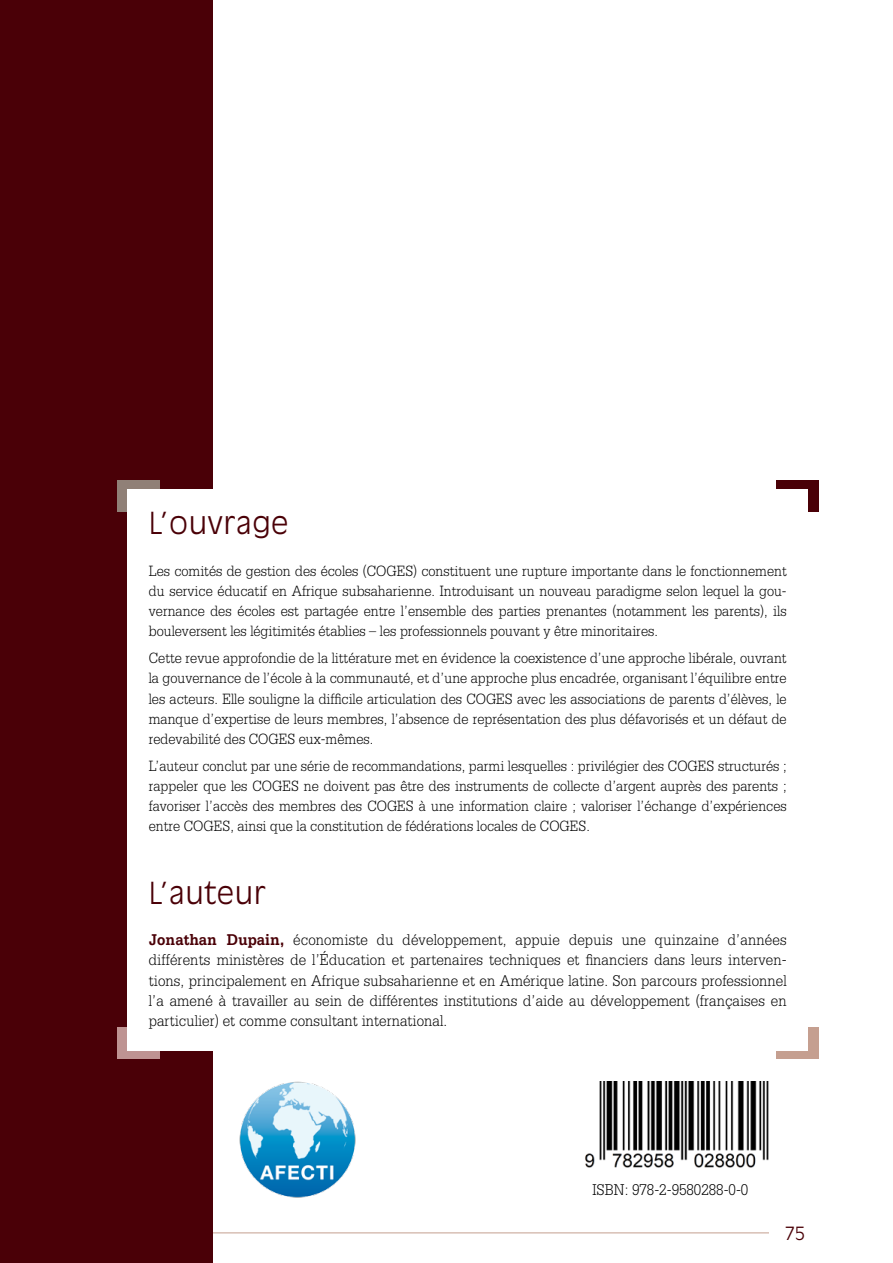
<style>
.page{position:relative;width:893px;height:1263px;background:#fff}
.page>*{position:absolute;margin:0;border:0;box-sizing:border-box;transform-origin:0 0}
.t1{font:300 30px "Antique Olive LT";letter-spacing:.03em;color:#4a0007}
.t2{font:300 18px "Antique Olive LT";color:#4a0007}
.t3{font:300 16.5px/20.2px "Serifa LT";letter-spacing:.005em;color:#000;text-align:justify;scale:.9 1}
.t4{font:300 15.75px/20.2px "Serifa LT";color:#000;text-align:justify;scale:.9 1}
.s1{font-weight:700;color:#4a0007}
</style>
<div class="page">
<hr style="left:102px;top:1232px;width:692px;height:1px;background:#c59f90">
<div style="left:769px;top:1209px;width:52px;height:47px;background:#fff"></div>
<img style="left:585px;top:1081px;width:184px;height:87px">
<div style="left:0;top:0;width:213px;height:1263px;background:#4a0007"></div>
<div style="left:776px;top:1028px;width:43px;height:31px;background:#c59f90"></div>
<div style="left:776px;top:480px;width:43px;height:32px;background:#4a0007"></div>
<div style="left:117px;top:1028px;width:42px;height:31px;background:#be9392"></div>
<div style="left:117px;top:480px;width:42px;height:32px;background:#908077"></div>
<div style="left:128px;top:489px;width:680px;height:562px;background:#fff"></div>
<img style="left:239px;top:1081px;width:117px;height:117px">
<h1 class="t1" style="left:149px;top:505px;width:141px">L’ouvrage</h1>
<p class="t4" style="left:149px;top:560px;width:710px">Les comités de gestion des écoles (COGES) constituent une rupture importante dans le fonctionnement du service éducatif en Afrique subsaharienne. Introduisant un nouveau paradigme selon lequel la gou&shy;vernance des écoles est partagée entre l’ensemble des parties prenantes (notamment les parents), ils bouleversent les légitimités établies – les professionnels pouvant y être minoritaires.</p>
<p class="t4" style="left:149px;top:648px;width:710px">Cette revue approfondie de la littérature met en évidence la coexistence d’une approche libérale, ouvrant la gouvernance de l’école à la communauté, et d’une approche plus encadrée, organisant l’équilibre entre les acteurs. Elle souligne la difficile articulation des COGES avec les associations de parents d’élèves, le manque d’expertise de leurs membres, l’absence de représentation des plus défavorisés et un défaut de redevabilité des COGES eux-mêmes.</p>
<p class="t4" style="left:149px;top:756px;width:710px">L’auteur conclut par une série de recommandations, parmi lesquelles : privilégier des COGES structurés ; rappeler que les COGES ne doivent pas être des instruments de collecte d’argent auprès des parents ; favoriser l’accès des membres des COGES à une information claire ; valoriser l’échange d’expériences entre COGES, ainsi que la constitution de fédérations locales de COGES.</p>
<h1 class="t1" style="left:149px;top:875px;width:118px">L’auteur</h1>
<p class="t3" style="left:149px;top:930px;width:710px"><span class="s1">Jonathan Dupain,</span> économiste du développement, appuie depuis une quinzaine d’années différents ministères de l’Éducation et partenaires techniques et financiers dans leurs interven&shy;tions, principalement en Afrique subsaharienne et en Amérique latine. Son parcours professionnel l’a amené à travailler au sein de différentes institutions d’aide au développement (françaises en particulier) et comme consultant international.</p>
<p class="t3" style="left:592px;top:1179px;width:175px">ISBN: 978-2-9580288-0-0</p>
<p class="t2" style="left:785px;top:1222px;width:22px">75</p>
</div>
